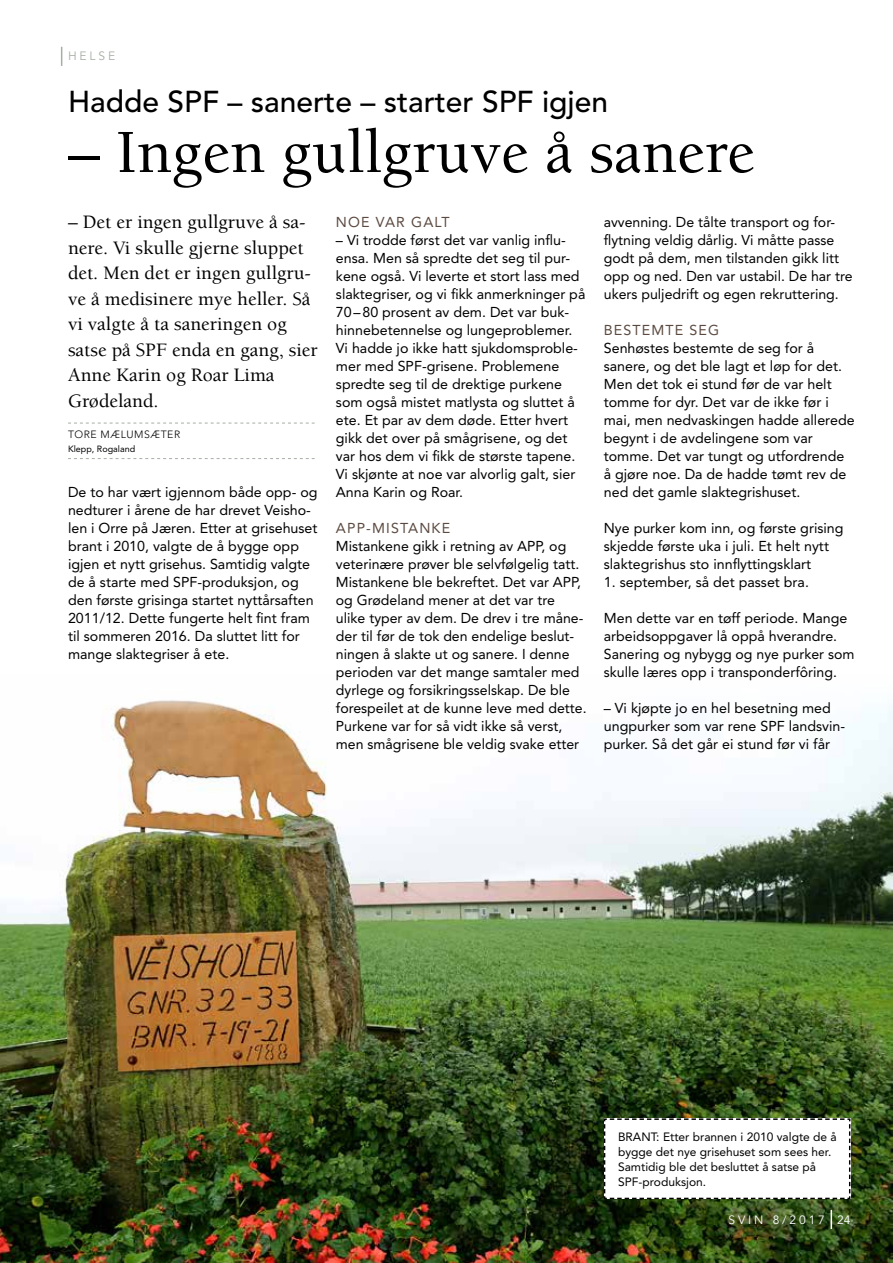
<style>
.page{position:relative;width:893px;height:1263px;background:#fff}
.page>*{position:absolute;margin:0;border:0;box-sizing:border-box;transform-origin:0 0}
.t1{font:500 63px "Berkeley Std";color:#000}
.t2{font:500 30px "Avenir LT Std";color:#000}
.t3{font:500 19.5px/25.5px "Berkeley Std";color:#000}
.t4{font:14.25px/18px "Avenir LT Std";color:#000}
.t5{font:14.25px "Avenir LT Std";letter-spacing:.08em;color:#5b4a40}
.t6{font:12px/15px "Avenir LT Std";color:#000}
.t7{font:12px "Avenir LT Std";letter-spacing:.24em;color:#fff}
.t8{font:12px "Avenir LT Std";letter-spacing:.24em;color:#a6aea4}
.t9{font:300 10.5px "Avenir LT Std";letter-spacing:.05em;color:#000}
.t10{font:9px "Avenir LT Std";color:#000}
</style>
<div class="page">
<img style="left:0;top:700px;width:893px;height:563px">
<svg style="left:831px;top:1210px;width:1px;height:19px"></svg>
<svg style="left:61px;top:47px;width:1px;height:19px"></svg>
<svg style="left:68px;top:423px;width:247px;height:1px"></svg>
<svg style="left:68px;top:458px;width:247px;height:1px"></svg>
<svg style="left:603px;top:1118px;width:248px;height:82px"></svg>
<p class="t8" style="left:68px;top:49px;width:49px">HELSE</p>
<h2 class="t2" style="left:68px;top:84px;width:542px">Hadde SPF – sanerte – starter SPF igjen</h2>
<h1 class="t1" style="left:68px;top:119px;width:688px">– Ingen gullgruve å sanere</h1>
<h3 class="t3" style="left:68px;top:210px;width:251px">– Det er ingen gullgruve å sa&shy;nere. Vi skulle gjerne sluppet det. Men det er ingen gullgru&shy;ve å medisinere mye heller. Så vi valgte å ta saneringen og satse på SPF enda en gang, sier<br>Anne Karin og Roar Lima<br>Grødeland.</h3>
<p class="t9" style="left:68px;top:428px;width:114px">TORE MÆLUMSÆTER</p>
<p class="t10" style="left:68px;top:443px;width:69px">Klepp, Rogaland</p>
<p class="t4" style="left:68px;top:483px;width:251px">De to har vært igjennom både opp- og nedturer i årene de har drevet Veisho&shy;len i Orre på Jæren. Etter at grisehuset brant i 2010, valgte de å bygge opp igjen et nytt grisehus. Samtidig valgte de å starte med SPF-produksjon, og den første grisinga startet nyttårsaften 2011/12. Dette fungerte helt fint fram til sommeren 2016. Da sluttet litt for mange slaktegriser å ete.</p>
<p class="t5" style="left:336px;top:214px;width:115px">NOE VAR GALT</p>
<p class="t4" style="left:336px;top:231px;width:251px">– Vi trodde først det var vanlig influ&shy;ensa. Men så spredte det seg til pur&shy;kene også. Vi leverte et stort lass med slaktegriser, og vi fikk anmerkninger på 70–80 prosent av dem. Det var buk&shy;hinnebetennelse og lungeproblemer.<br>Vi hadde jo ikke hatt sjukdomsproble&shy;mer med SPF-grisene. Problemene spredte seg til de drektige purkene som også mistet matlysta og sluttet å ete. Et par av dem døde. Etter hvert gikk det over på smågrisene, og det var hos dem vi fikk de største tapene.<br>Vi skjønte at noe var alvorlig galt, sier Anna Karin og Roar.</p>
<p class="t5" style="left:336px;top:519px;width:116px">APP-MISTANKE</p>
<p class="t4" style="left:336px;top:537px;width:252px">Mistankene gikk i retning av APP, og veterinære prøver ble selvfølgelig tatt.<br>Mistankene ble bekreftet. Det var APP, og Grødeland mener at det var tre ulike typer av dem. De drev i tre måne&shy;der til før de tok den endelige beslut&shy;ningen å slakte ut og sanere. I denne perioden var det mange samtaler med dyrlege og forsikringsselskap. De ble forespeilet at de kunne leve med dette.<br>Purkene var for så vidt ikke så verst, men smågrisene ble veldig svake etter</p>
<p class="t4" style="left:604px;top:213px;width:250px">avvenning. De tålte transport og for&shy;flytning veldig dårlig. Vi måtte passe godt på dem, men tilstanden gikk litt opp og ned. Den var ustabil. De har tre ukers puljedrift og egen rekruttering.</p>
<p class="t5" style="left:604px;top:322px;width:117px">BESTEMTE SEG</p>
<p class="t4" style="left:604px;top:339px;width:252px">Senhøstes bestemte de seg for å sanere, og det ble lagt et løp for det.<br>Men det tok ei stund før de var helt tomme for dyr. Det var de ikke før i mai, men nedvaskingen hadde allerede begynt i de avdelingene som var tomme. Det var tungt og utfordrende å gjøre noe. Da de hadde tømt rev de ned det gamle slaktegrishuset.</p>
<p class="t4" style="left:604px;top:519px;width:241px">Nye purker kom inn, og første grising skjedde første uka i juli. Et helt nytt slaktegrishus sto innflyttingsklart</p>
<p class="t4" style="left:604px;top:573px;width:207px">1. september, så det passet bra.</p>
<p class="t4" style="left:604px;top:609px;width:252px">Men dette var en tøff periode. Mange arbeidsoppgaver lå oppå hverandre.<br>Sanering og nybygg og nye purker som skulle læres opp i transponderfôring.</p>
<p class="t4" style="left:604px;top:699px;width:243px">– Vi kjøpte jo en hel besetning med ungpurker som var rene SPF landsvin&shy;purker. Så det går ei stund før vi får</p>
<p class="t6" style="left:618px;top:1129px;width:220px">BRANT: Etter brannen i 2010 valgte de å bygge det nye grisehuset som sees her.<br>Samtidig ble det besluttet å satse på<br>SPF-produksjon.</p>
<p class="t7" style="left:728px;top:1213px;width:123px">SVIN 8/2017 24</p>
</div>
